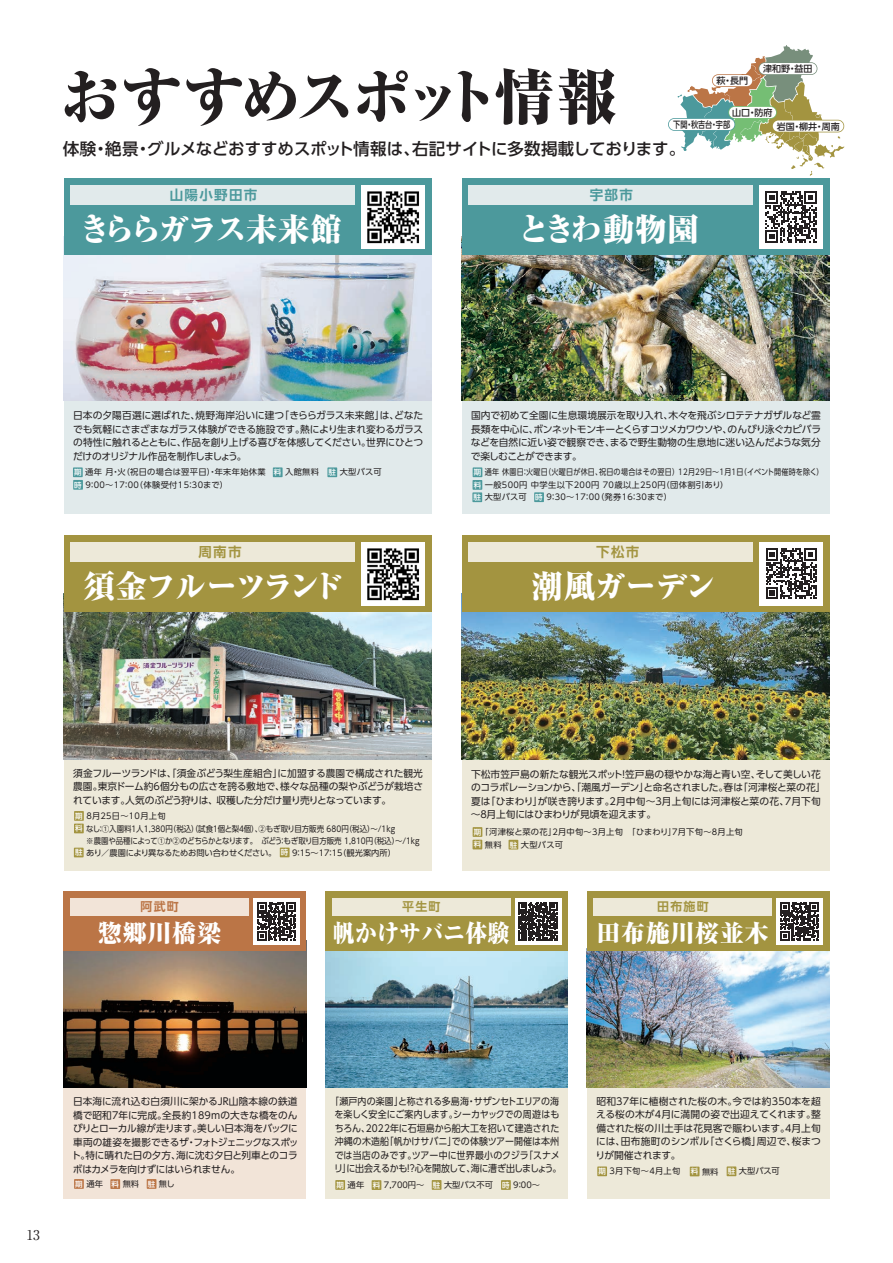
<style>
.page{position:relative;width:893px;height:1263px;background:#fff}
.page>*{position:absolute;margin:0;border:0;box-sizing:border-box;transform-origin:0 0}
.t1{font:800 expanded 60px "Ryumin Pr 6";letter-spacing:-.055em;color:#231f20}
.t2{font:800 expanded 31.5px "Ryumin Pr 6";letter-spacing:-.065em;color:#fff}
.t3{font:800 expanded 31.5px "Ryumin Pr 6";letter-spacing:-.085em;color:#fff}
.t4{font:800 expanded 24px "Ryumin Pr 6";letter-spacing:.03em;color:#fff}
.t5{font:800 expanded 24px "Ryumin Pr 6";letter-spacing:.03em;color:#fff;scale:.9 1}
.t6{font:500 16.5px "UD Shin Go Pr 6";letter-spacing:-.005em;color:#231f20}
.t7{font:700 13.5px "UD Shin Go Pr 6 De";letter-spacing:.1em;color:#4c999c}
.t8{font:700 13.5px "UD Shin Go Pr 6 De";letter-spacing:.1em;color:#a39440}
.t9{font:700 13.5px "A1 Mincho Std";color:#231f20}
.t10{font:700 12px "UD Shin Go Pr 6 De";letter-spacing:.1em;color:#a39440}
.t11{font:700 12px "UD Shin Go Pr 6 De";color:#bb7546}
.t12{font:9.75px/13.5px "UD Shin Go Pr 6";letter-spacing:-.015em;color:#231f20;text-align:justify}
.t13{font:9.75px/13.5px "UD Shin Go Pr 6";letter-spacing:-.015em;color:#231f20;text-align:center;scale:.92 1}
.t14{font:500 9px "UD Shin Go Pr 6";color:#231f20}
.t15{font:500 9px "UD Shin Go Pr 6";color:#231f20;scale:.79 1}
.t16{font:8.25px/12.5px "UD Shin Go Pr 6";letter-spacing:.04em;color:#231f20;scale:.86 1}
.t17{font:8.25px/12.6px "UD Shin Go Pr 6";letter-spacing:.035em;color:#231f20}
.t18{font:8.25px/12.5px "UD Shin Go Pr 6";letter-spacing:.04em;color:#231f20}
.t19{font:8.25px "UD Shin Go Pr 6";letter-spacing:.015em;color:#231f20;scale:.9 1}
.t20{font:8.25px "UD Shin Go Pr 6";letter-spacing:-.025em;color:#231f20;scale:.9 1}
.t21{font:8.25px "UD Shin Go Pr 6";letter-spacing:-.015em;color:#231f20}
.t22{font:8.25px "UD Shin Go Pr 6";letter-spacing:.015em;color:#231f20}
.s1{font-weight:500;font-size:7.5px;color:#fff}
</style>
<div class="page">
<div style="left:462px;top:397px;width:367px;height:117px;background:#e1eaeb"></div>
<img style="left:462px;top:255px;width:367px;height:146px">
<div style="left:462px;top:179px;width:367px;height:76px;background:#4c999c"></div>
<div style="left:759px;top:185px;width:64px;height:64px;background:#fff"></div>
<div style="left:468px;top:185px;width:284px;height:20px;background:#e1eaeb"></div>
<div style="left:462px;top:753px;width:367px;height:117px;background:#ede9d9"></div>
<img style="left:462px;top:612px;width:367px;height:147px">
<div style="left:462px;top:535px;width:367px;height:77px;background:#a39440"></div>
<div style="left:468px;top:542px;width:284px;height:19px;background:#ede9d9"></div>
<div style="left:64px;top:397px;width:368px;height:117px;background:#e1eaeb"></div>
<img style="left:64px;top:255px;width:368px;height:146px">
<div style="left:64px;top:179px;width:368px;height:76px;background:#4c999c"></div>
<div style="left:70px;top:185px;width:284px;height:20px;background:#e1eaeb"></div>
<div style="left:64px;top:1022px;width:242px;height:177px;background:#f2e4d8"></div>
<img style="left:64px;top:951px;width:242px;height:136px">
<div style="left:64px;top:891px;width:242px;height:60px;background:#bb7546"></div>
<div style="left:70px;top:898px;width:179px;height:17px;background:#f2e4d8"></div>
<div style="left:64px;top:724px;width:368px;height:146px;background:#ede9d9"></div>
<img style="left:64px;top:612px;width:368px;height:147px">
<div style="left:64px;top:535px;width:368px;height:77px;background:#a39440"></div>
<div style="left:70px;top:542px;width:284px;height:19px;background:#ede9d9"></div>
<div style="left:325px;top:1022px;width:243px;height:177px;background:#ede9d9"></div>
<img style="left:325px;top:951px;width:243px;height:136px">
<div style="left:325px;top:891px;width:243px;height:60px;background:#a39440"></div>
<div style="left:332px;top:898px;width:178px;height:17px;background:#ede9d9"></div>
<div style="left:587px;top:1022px;width:242px;height:177px;background:#ede9d9"></div>
<img style="left:587px;top:951px;width:242px;height:136px">
<div style="left:587px;top:891px;width:242px;height:60px;background:#a39440"></div>
<div style="left:593px;top:898px;width:179px;height:17px;background:#ede9d9"></div>
<div style="left:759px;top:542px;width:64px;height:63px;background:#fff"></div>
<div style="left:361px;top:185px;width:64px;height:64px;background:#fff"></div>
<div style="left:253px;top:898px;width:47px;height:47px;background:#fff"></div>
<svg style="left:515px;top:898px;width:46px;height:47px"></svg>
<div style="left:776px;top:898px;width:47px;height:47px;background:#fff"></div>
<div style="left:73px;top:467px;width:10px;height:10px;background:#4c999c"></div>
<div style="left:273px;top:467px;width:10px;height:10px;background:#4c999c"></div>
<div style="left:327px;top:467px;width:10px;height:10px;background:#4c999c"></div>
<div style="left:73px;top:480px;width:10px;height:10px;background:#4c999c"></div>
<div style="left:473px;top:467px;width:9px;height:10px;background:#4c999c"></div>
<div style="left:473px;top:480px;width:9px;height:10px;background:#4c999c"></div>
<div style="left:472px;top:492px;width:10px;height:10px;background:#4c999c"></div>
<div style="left:534px;top:492px;width:10px;height:10px;background:#4c999c"></div>
<div style="left:473px;top:827px;width:9px;height:10px;background:#a39440"></div>
<div style="left:473px;top:840px;width:9px;height:9px;background:#a39440"></div>
<div style="left:509px;top:840px;width:9px;height:9px;background:#a39440"></div>
<div style="left:74px;top:811px;width:10px;height:10px;background:#a39440"></div>
<div style="left:74px;top:824px;width:10px;height:9px;background:#a39440"></div>
<div style="left:74px;top:848px;width:10px;height:9px;background:#a39440"></div>
<div style="left:280px;top:847px;width:10px;height:10px;background:#a39440"></div>
<div style="left:74px;top:1179px;width:10px;height:10px;background:#bb7546"></div>
<div style="left:110px;top:1179px;width:10px;height:10px;background:#bb7546"></div>
<div style="left:147px;top:1179px;width:9px;height:10px;background:#bb7546"></div>
<div style="left:335px;top:1180px;width:10px;height:10px;background:#a39440"></div>
<div style="left:372px;top:1180px;width:9px;height:10px;background:#a39440"></div>
<div style="left:432px;top:1180px;width:9px;height:10px;background:#a39440"></div>
<div style="left:501px;top:1180px;width:10px;height:10px;background:#a39440"></div>
<div style="left:597px;top:1166px;width:10px;height:10px;background:#a39440"></div>
<div style="left:690px;top:1166px;width:9px;height:10px;background:#a39440"></div>
<div style="left:727px;top:1166px;width:9px;height:10px;background:#a39440"></div>
<div style="left:668px;top:118px;width:67px;height:13px;border:2px solid #4c999c;border-radius:6px"></div>
<svg style="left:669px;top:45px;width:176px;height:197px"></svg>
<svg style="left:766px;top:548px;width:51px;height:51px"></svg>
<svg style="left:780px;top:902px;width:39px;height:38px"></svg>
<svg style="left:519px;top:902px;width:38px;height:38px"></svg>
<svg style="left:257px;top:902px;width:39px;height:38px"></svg>
<img style="left:367px;top:191px;width:52px;height:53px">
<img style="left:362px;top:542px;width:63px;height:63px">
<p class="t14" style="left:763px;top:61px;width:51px">津和野・益田</p>
<h1 class="t1" style="left:61px;top:49px;width:557px">おすすめスポット情報</h1>
<p class="t14" style="left:716px;top:73px;width:33px">萩・長門</p>
<p class="t14" style="left:732px;top:105px;width:42px">山口・防府</p>
<p class="t15" style="left:673px;top:117px;width:73px">下関・秋吉台・宇部</p>
<p class="t14" style="left:777px;top:119px;width:64px">岩国・柳井・周南</p>
<h3 class="t6" style="left:63px;top:135px;width:624px">体験・絶景・グルメなどおすすめスポット情報は、右記サイトに多数掲載しております。</h3>
<h3 class="t7" style="left:170px;top:184px;width:89px">山陽小野田市</h3>
<h2 class="t3" style="left:79px;top:205px;width:265px">きららガラス未来館</h2>
<h3 class="t7" style="left:590px;top:184px;width:45px">宇部市</h3>
<h2 class="t2" style="left:518px;top:205px;width:183px">ときわ動物園</h2>
<p class="t12" style="left:73px;top:408px;width:352px">日本の夕陽百選に選ばれた、焼野海岸沿いに建つ「きららガラス未来館」は、どなたでも気軽にさまざまなガラス体験ができる施設です。熱により生まれ変わるガラスの特性に触れるとともに、作品を創り上げる喜びを体感してください。世界にひとつだけのオリジナル作品を制作しましょう。</p>
<p class="t12" style="left:471px;top:408px;width:352px">国内で初めて全園に生息環境展示を取り入れ、木々を飛ぶシロテテナガザルなど霊長類を中心に、ボンネットモンキーとくらすコツメカワウソや、のんびり泳ぐカピバラなどを自然に近い姿で観察でき、まるで野生動物の生息地に迷い込んだような気分で楽しむことができます。</p>
<p class="t18" style="left:74px;top:466px;width:309px"><span class="s1">期</span>通年 月・火（祝日の場合は翌平日）・年末年始休業 <span class="s1">料</span>入館無料 <span class="s1">駐</span>大型バス可<span class="s1">時</span> 9：00～17：00（体験受付15：30まで）</p>
<p class="t16" style="left:474px;top:466px;width:408px"><span class="s1">期</span>通年 休園日：火曜日（火曜日が休日、祝日の場合はその翌日）12月29日～1月1日（イベント開催時を除く）<span class="s1">料</span>一般500円 中学生以下200円 70歳以上250円（団体割引あり）<br><span class="s1">駐</span>大型バス可 <span class="s1">時</span> 9：30～17：00（発券16：30まで）</p>
<h3 class="t8" style="left:198px;top:541px;width:45px">周南市</h3>
<h2 class="t2" style="left:83px;top:561px;width:261px">須金フルーツランド</h2>
<h3 class="t8" style="left:596px;top:541px;width:45px">下松市</h3>
<h2 class="t2" style="left:532px;top:561px;width:186px">潮風ガーデン</h2>
<p class="t12" style="left:73px;top:766px;width:352px">須金フルーツランドは、「須金ぶどう梨生産組合」に加盟する農園で構成された観光農園。東京ドーム約6個分もの広さを誇る敷地で、様々な品種の梨やぶどうが栽培されています。人気のぶどう狩りは、収穫した分だけ量り売りとなっています。</p>
<p class="t17" style="left:75px;top:809px;width:92px"><span class="s1">期</span> 8月25日～10月上旬</p>
<p class="t19" style="left:75px;top:822px;width:357px"><span class="s1">料</span>なし：①入園料１人1,380円（税込）（試食１個と梨４個）、②もぎ取り目方販売 680円（税込）～/１kg</p>
<p class="t20" style="left:86px;top:834px;width:372px">※農園や品種によって①か②のどちらかとなります。　ぶどう：もぎ取り目方販売 1,810円（税込）～/１kg</p>
<p class="t21" style="left:75px;top:846px;width:323px"><span class="s1">駐</span>あり／農園により異なるためお問い合わせください。<span class="s1">時</span> 9：15～17：15（観光案内所）</p>
<p class="t12" style="left:471px;top:767px;width:356px;text-align:left">下松市笠戸島の新たな観光スポット！笠戸島の穏やかな海と青い空、そして美しい花のコラボレーションから、「潮風ガーデン」と命名されました。春は「河津桜と菜の花」夏は「ひまわり」が咲き誇ります。２月中旬～３月上旬には河津桜と菜の花、7月下旬～８月上旬にはひまわりが見頃を迎えます。</p>
<p class="t17" style="left:474px;top:825px;width:271px"><span class="s1">期</span>「河津桜と菜の花」2月中旬～3月上旬　「ひまわり」7月下旬～8月上旬<span class="s1">料</span>無料 <span class="s1">駐</span>大型バス可</p>
<p class="t11" style="left:141px;top:897px;width:40px">阿武町</p>
<p class="t10" style="left:402px;top:897px;width:40px">平生町</p>
<p class="t10" style="left:657px;top:897px;width:53px">田布施町</p>
<h3 class="t4" style="left:98px;top:914px;width:124px">惣郷川橋梁</h3>
<h3 class="t5" style="left:333px;top:914px;width:198px">帆かけサバニ体験</h3>
<h3 class="t4" style="left:597px;top:914px;width:174px">田布施川桜並木</h3>
<h3 class="t9" style="left:26px;top:1224px;width:15px">13</h3>
<p class="t12" style="left:72px;top:1095px;width:229px">日本海に流れ込む白須川に架かるJR山陰本線の鉄道橋で昭和7年に完成。全長約189mの大きな橋をのんびりとローカル線が走ります。美しい日本海をバックに車両の雄姿を撮影できるザ・フォトジェニックなスポット。特に晴れた日の夕方、海に沈む夕日と列車とのコラボはカメラを向けずにはいられません。</p>
<p class="t13" style="left:330px;top:1094px;width:253px">「瀬戸内の楽園」と称される多島海・サザンセトエリアの海を楽しく安全にご案内します。シーカヤックでの周遊はもちろん、2022年に石垣島から船大工を招いて建造された沖縄の木造船「帆かけサバニ」での体験ツアー開催は本州では当店のみです。ツアー中に世界最小のクジラ「スナメリ」に出会えるかも!?心を開放して、海に漕ぎ出しましょう。</p>
<p class="t22" style="left:75px;top:1177px;width:101px"><span class="s1">期</span>通年 <span class="s1">料</span>無料 <span class="s1">駐</span>無し</p>
<p class="t22" style="left:336px;top:1178px;width:205px"><span class="s1">期</span>通年 <span class="s1">料</span> 7,700円～ <span class="s1">駐</span>大型バス不可 <span class="s1">時</span> 9：00～</p>
<p class="t12" style="left:596px;top:1094px;width:227px">昭和37年に植樹された桜の木。今では約350本を超える桜の木が4月に満開の姿で出迎えてくれます。整備された桜の川土手は花見客で賑わいます。4月上旬には、田布施町のシンボル「さくら橋」周辺で、桜まつりが開催されます。</p>
<p class="t17" style="left:598px;top:1165px;width:83px"><span class="s1">期</span> 3月下旬～4月上旬</p>
<p class="t22" style="left:691px;top:1164px;width:90px"><span class="s1">料</span>無料 <span class="s1">駐</span>大型バス可</p>
</div>
